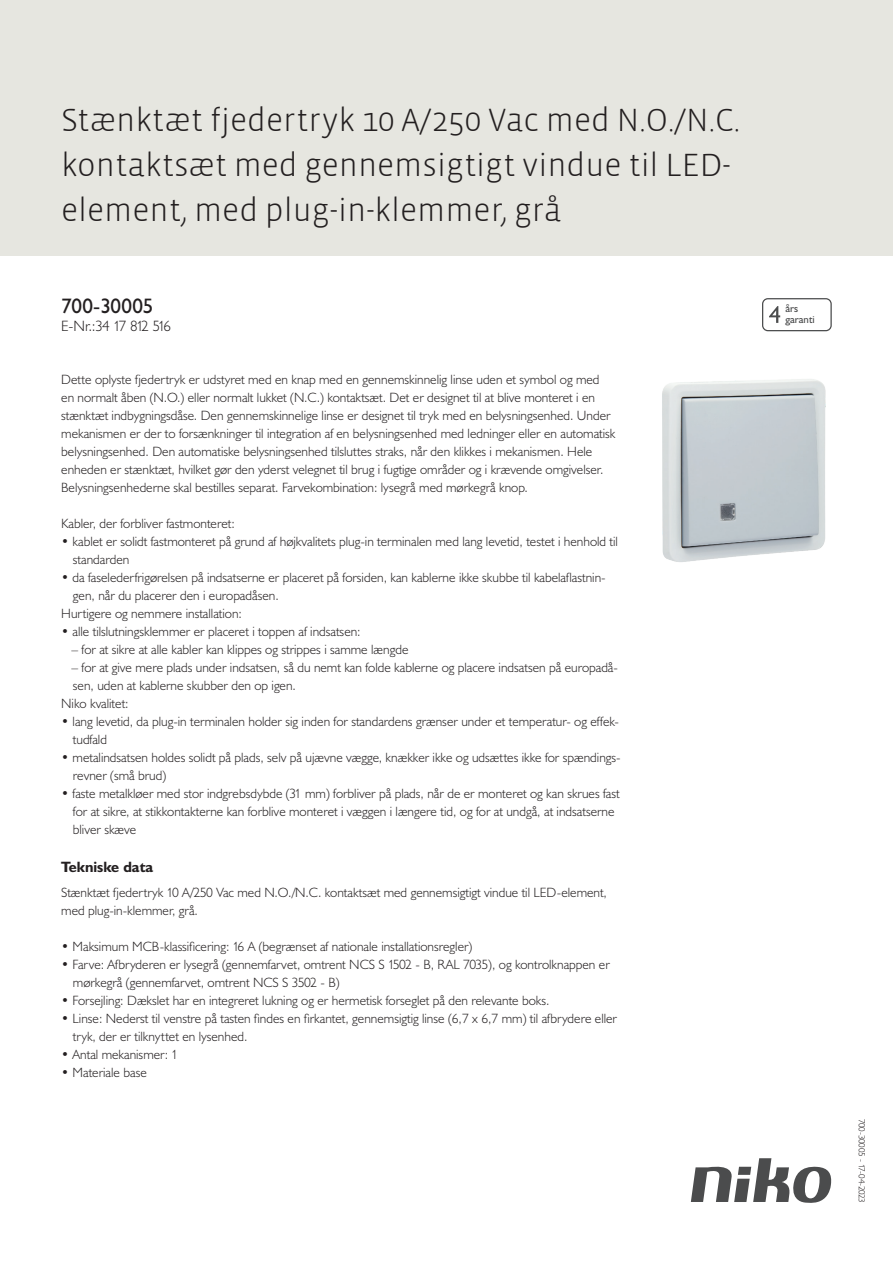
<style>
.page{position:relative;width:893px;height:1263px;background:#fff}
.page>*{position:absolute;margin:0;border:0;box-sizing:border-box;transform-origin:0 0}
.Title_datasheets{font:300 33px/45px "Vista Sans";color:#231f20}
.Article_number{font:21px "Humanist 521 BT";letter-spacing:.005em;color:#231f20}
.ENumber{font:300 15px "Humanist 521 BT";letter-spacing:-.13em;color:#231f20}
.Titles_parts{font:700 15px "Humanist 521 BT";color:#231f20}
.USP_Bullets{font:300 13.5px/18px "Humanist 521 BT";color:#231f20}
.Platte_tekst_CAB{font:300 13.5px/18px "Humanist 521 BT";color:#231f20}
.t1{font:10.8px/10.8px "Humanist 521 BT";color:#4b4c4d}
.Revision{font:300 9px "Humanist 521 BT";letter-spacing:-.03em;color:#231f20}
</style>
<div class="page">
<svg style="left:691px;top:1158px;width:141px;height:45px"></svg>
<div style="left:0;top:0;width:893px;height:255px;background:#e6e6e0"></div>
<svg style="left:762px;top:298px;width:70px;height:33px"></svg>
<img style="left:662px;top:379px;width:164px;height:183px">
<p class="Title_datasheets" style="left:61px;top:98px;width:680px">Stænktæt fjedertryk 10 A/250 Vac med N.O./N.C. kontaktsæt med gennemsigtigt vindue til LED&shy;element, med plug-in-klemmer, grå</p>
<p class="Article_number" style="left:61px;top:293px;width:94px">700-30005</p>
<p class="ENumber" style="left:61px;top:316px;width:111px">E-Nr.:34 17 812 516</p>
<p class="Platte_tekst_CAB" style="left:61px;top:370px;width:556px">Dette oplyste fjedertryk er udstyret med en knap med en gennemskinnelig linse uden et symbol og med en normalt åben (N.O.) eller normalt lukket (N.C.) kontaktsæt. Det er designet til at blive monteret i en stænktæt indbygningsdåse. Den gennemskinnelige linse er designet til tryk med en belysningsenhed. Under mekanismen er der to forsænkninger til integration af en belysningsenhed med ledninger eller en automatisk belysningsenhed. Den automatiske belysningsenhed tilsluttes straks, når den klikkes i mekanismen. Hele enheden er stænktæt, hvilket gør den yderst velegnet til brug i fugtige områder og i krævende omgivelser.<br>Belysningsenhederne skal bestilles separat. Farvekombination: lysegrå med mørkegrå knop.</p>
<p class="USP_Bullets" style="left:61px;top:514px;width:175px">Kabler, der forbliver fastmonteret:</p>
<p class="USP_Bullets" style="left:73px;top:532px;width:547px;text-indent:-12px">• kablet er solidt fastmonteret på grund af højkvalitets plug-in terminalen med lang levetid, testet i henhold til standarden</p>
<p class="USP_Bullets" style="left:73px;top:568px;width:534px;text-indent:-12px">• da faselederfrigørelsen på indsatserne er placeret på forsiden, kan kablerne ikke skubbe til kabelaflastnin&shy;gen, når du placerer den i europadåsen.</p>
<p class="USP_Bullets" style="left:61px;top:604px;width:182px">Hurtigere og nemmere installation:</p>
<p class="USP_Bullets" style="left:61px;top:622px;width:301px">• alle tilslutningsklemmer er placeret i toppen af indsatsen:</p>
<p class="USP_Bullets" style="left:71px;top:640px;width:338px">– for at sikre at alle kabler kan klippes og strippes i samme længde</p>
<p class="USP_Bullets" style="left:71px;top:658px;width:548px">– for at give mere plads under indsatsen, så du nemt kan folde kablerne og placere indsatsen på europadå&shy;sen, uden at kablerne skubber den op igen.</p>
<p class="USP_Bullets" style="left:61px;top:694px;width:69px">Niko kvalitet:</p>
<p class="USP_Bullets" style="left:73px;top:712px;width:547px;text-indent:-12px">• lang levetid, da plug-in terminalen holder sig inden for standardens grænser under et temperatur- og effek&shy;tudfald</p>
<p class="USP_Bullets" style="left:73px;top:748px;width:549px;text-indent:-12px">• metalindsatsen holdes solidt på plads, selv på ujævne vægge, knækker ikke og udsættes ikke for spændings&shy;revner (små brud)</p>
<p class="USP_Bullets" style="left:73px;top:784px;width:548px;text-indent:-12px">• faste metalkløer med stor indgrebsdybde (31 mm) forbliver på plads, når de er monteret og kan skrues fast for at sikre, at stikkontakterne kan forblive monteret i væggen i længere tid, og for at undgå, at indsatserne bliver skæve</p>
<p class="Titles_parts" style="left:61px;top:858px;width:94px">Tekniske data</p>
<p class="Platte_tekst_CAB" style="left:61px;top:883px;width:547px">Stænktæt fjedertryk 10 A/250 Vac med N.O./N.C. kontaktsæt med gennemsigtigt vindue til LED-element, med plug-in-klemmer, grå.</p>
<p class="USP_Bullets" style="left:61px;top:937px;width:413px">• Maksimum MCB-klassificering: 16 A (begrænset af nationale installationsregler)</p>
<p class="USP_Bullets" style="left:73px;top:955px;width:538px;text-indent:-12px">• Farve: Afbryderen er lysegrå (gennemfarvet, omtrent NCS S 1502 - B, RAL 7035), og kontrolknappen er mørkegrå (gennemfarvet, omtrent NCS S 3502 - B)</p>
<p class="USP_Bullets" style="left:61px;top:991px;width:490px">• Forsejling: Dækslet har en integreret lukning og er hermetisk forseglet på den relevante boks.</p>
<p class="USP_Bullets" style="left:73px;top:1009px;width:546px;text-indent:-12px">• Linse: Nederst til venstre på tasten findes en firkantet, gennemsigtig linse (6,7 x 6,7 mm) til afbrydere eller tryk, der er tilknyttet en lysenhed.</p>
<p class="USP_Bullets" style="left:61px;top:1045px;width:119px">• Antal mekanismer: 1</p>
<p class="USP_Bullets" style="left:61px;top:1063px;width:87px">• Materiale base</p>
<p class="t1" style="left:785px;top:303px;width:31px">års garanti</p>
<p class="Revision" style="left:868px;top:1118px;width:86px;rotate:90deg">700-30005 - 17-04-2023</p>
</div>
